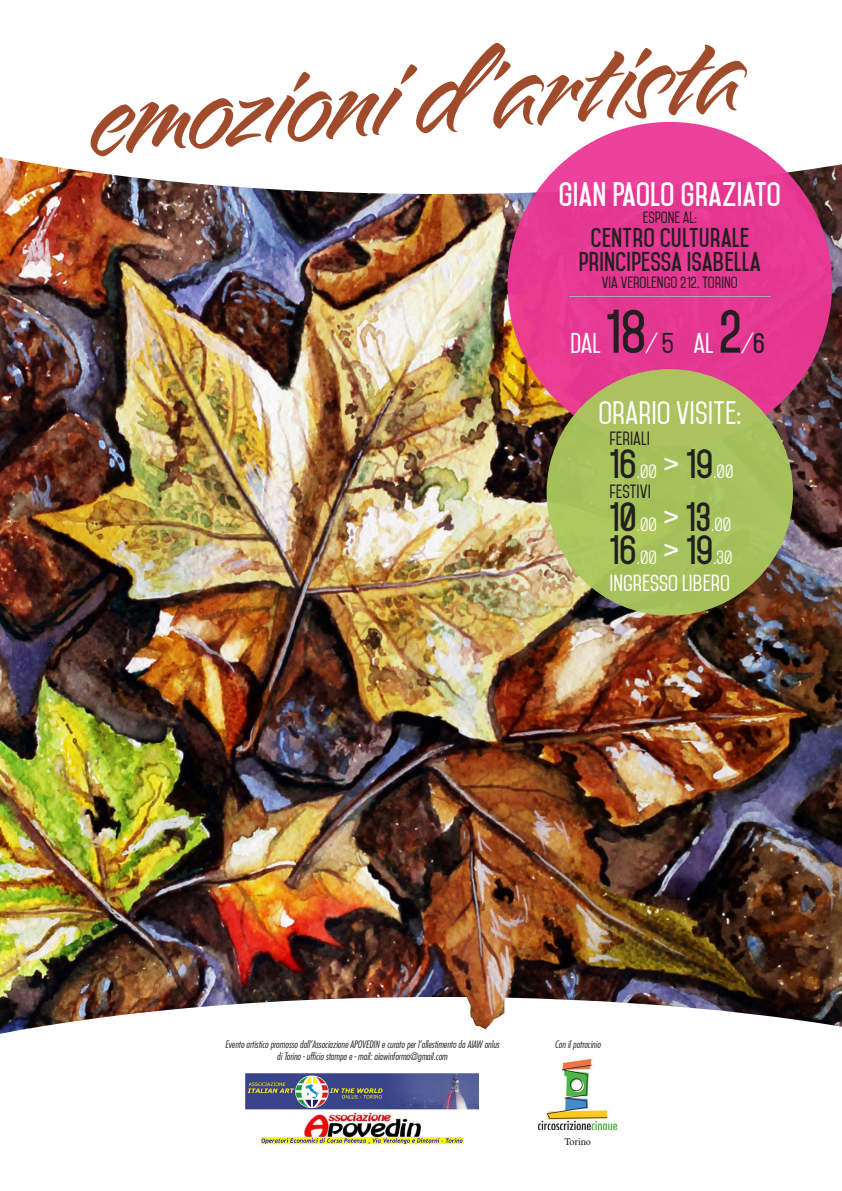
<style>
.page{position:relative;width:842px;height:1191px;background:#fff}
.page>*{position:absolute;margin:0;border:0;box-sizing:border-box;transform-origin:0 0}
.t1{font:144.3px "Alpine Script";color:#a04b2b}
.t2{font:700 29.2px "Mohave";color:#fff}
.t3{font:600 27.9px "Mohave";color:#fff}
.t4{font:600 24.6px "Mohave";color:#fff}
.t5{font:700 23.4px/24.1px "Mohave";color:#231f20;text-align:center}
.t6{font:600 20px "Mohave";color:#fff}
.t7{font:16.8px/33.3px "Mohave";color:#fff}
.t8{font:600 16.5px "Mohave";color:#231f20}
.t9{font:600 14px "Mohave";color:#231f20}
.t10{font:italic 300 condensed 10px/12.1px "Futura Std";color:#231f20;text-align:center}
.t11{font:10px "Times CG";color:#231f20}
.s1{font-weight:700;font-size:52.6px;color:#231f20}
.s2{font-weight:400;font-style:italic}
.s3{color:#231f20}
.s4{font-weight:700;color:#231f20}
.s5{font-weight:700;font-size:35.2px;color:#231f20}
.s6{font-size:35.2px}
</style>
<div class="page">
<img style="left:0;top:194px;width:842px;height:803px">
<svg style="left:0;top:997px;width:842px;height:113px"></svg>
<svg style="left:0;top:121px;width:842px;height:73px"></svg>
<div style="left:507px;top:122px;width:325px;height:325px;background:#e63991;border-radius:50%"></div>
<hr style="left:567px;top:296px;width:204px;height:3px;background:#231f20;opacity:.75">
<img style="left:537px;top:1056px;width:82px;height:74px">
<img style="left:246px;top:1073px;width:233px;height:72px">
<div style="left:547px;top:369px;width:246px;height:246px;background:#a7c15d;border-radius:50%"></div>
<h1 class="t1" style="left:83px;top:47px;width:655px;rotate:-4deg">emozioni d ’artista</h1>
<h2 class="t2" style="left:558px;top:176px;width:224px">GIAN PAOLO GRAZIATO</h2>
<h3 class="t9" style="left:643px;top:209px;width:55px">ESPONE AL:</h3>
<h3 class="t5" style="left:579px;top:226px;width:184px">CENTRO CULTURALE<br>PRINCIPESSA ISABELLA</h3>
<h3 class="t9" style="left:602px;top:274px;width:138px">VIA VEROLENGO 212, TORINO</h3>
<h3 class="t4" style="left:570px;top:328px;width:196px">DAL <span class="s1">18</span><span class="s2">/</span> <span class="s3">5</span> AL <span class="s1">2</span><span class="s2">/</span><span class="s4">6</span></h3>
<h3 class="t3" style="left:598px;top:396px;width:144px">ORARIO VISITE:</h3>
<h3 class="t8" style="left:609px;top:428px;width:42px">FERIALI</h3>
<h3 class="t7" style="left:609px;top:455px;width:126px"><span class="s5">16</span>.00 <span class="s6">&gt;</span> <span class="s5">19</span>.00</h3>
<h3 class="t8" style="left:609px;top:481px;width:43px">FESTIVI</h3>
<h3 class="t7" style="left:609px;top:508px;width:125px"><span class="s5">10</span>.00 <span class="s6">&gt;</span> <span class="s5">13</span>.00<br><span class="s5">16</span>.00 <span class="s6">&gt;</span> <span class="s5">19</span>.30</h3>
<h3 class="t6" style="left:609px;top:571px;width:122px">INGRESSO LIBERO</h3>
<p class="t10" style="left:225px;top:1038px;width:276px">Evento artistico promosso dall’Associazione APOVEDIN e curato per l’allestimento da AIAW onlus di Torino - ufficio stampa e - mail: aiawinforma@gmail.com</p>
<p class="t10" style="left:555px;top:1038px;width:47px">Con il patrocinio</p>
<p class="t11" style="left:564px;top:1135px;width:28px">Torino</p>
</div>
